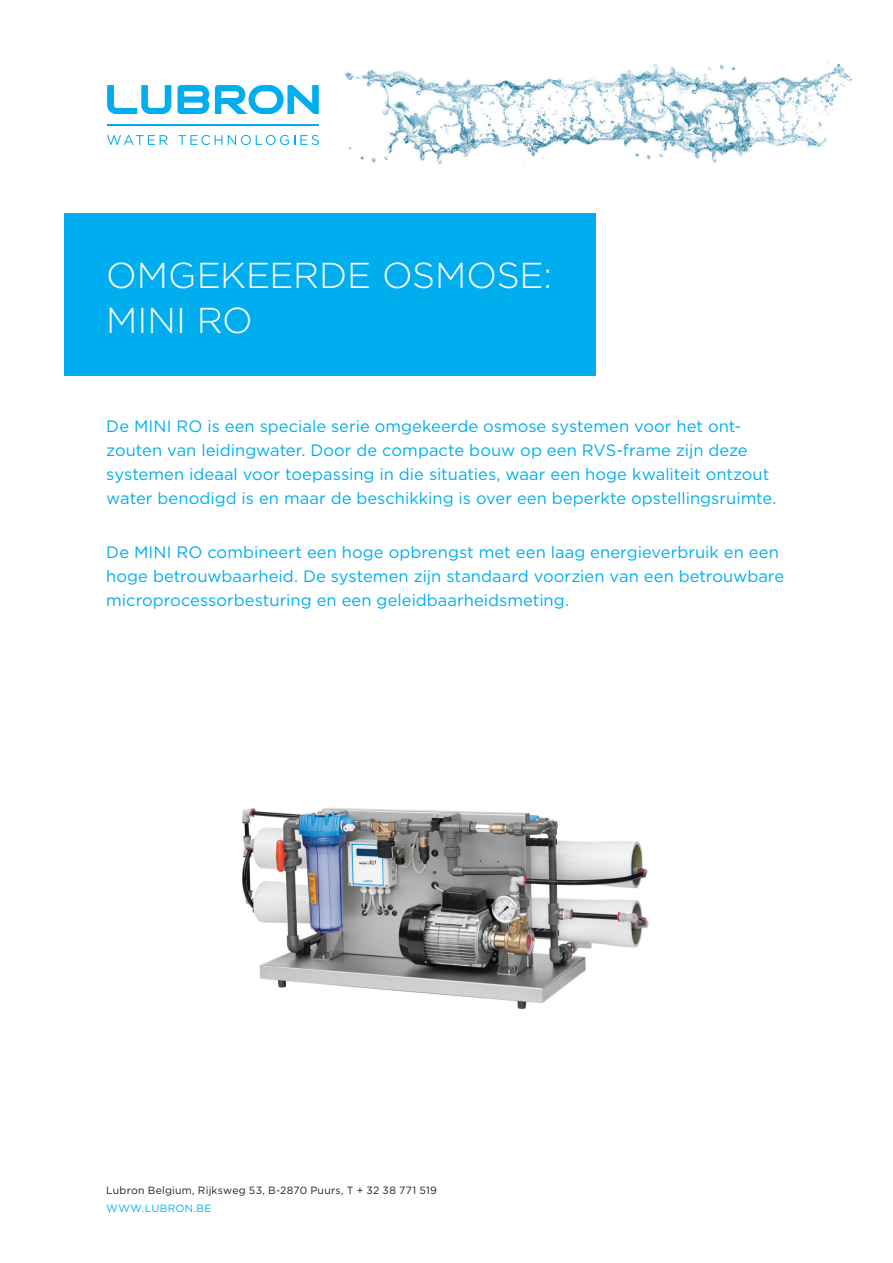
<style>
.page{position:relative;width:893px;height:1263px;background:#fff}
.page>*{position:absolute;margin:0;border:0;box-sizing:border-box;transform-origin:0 0}
.t1{font:300 36px/45px "Gotham";color:#fff}
.Introduction{font:16.5px/24px "Gotham";color:#00aeef}
.t2{font:10.5px "Gotham";letter-spacing:.02em;color:#231f20}
.t3{font:10.5px "Gotham";letter-spacing:.035em;color:#00aeef}
</style>
<div class="page">
<img style="left:344px;top:62px;width:508px;height:102px">
<svg style="left:107px;top:85px;width:64px;height:29px"></svg>
<svg style="left:178px;top:85px;width:31px;height:29px"></svg>
<svg style="left:215px;top:85px;width:104px;height:29px"></svg>
<hr style="left:107px;top:124px;width:212px;height:2px;background:#00aeef">
<svg style="left:107px;top:135px;width:61px;height:10px"></svg>
<svg style="left:178px;top:135px;width:44px;height:10px"></svg>
<svg style="left:228px;top:135px;width:91px;height:10px"></svg>
<div style="left:64px;top:213px;width:531px;height:163px;background:#00aeef"></div>
<img style="left:242px;top:807px;width:407px;height:203px">
<p class="t1" style="left:106px;top:252px;width:447px">OMGEKEERDE OSMOSE:<br>MINI RO</p>
<p class="Introduction" style="left:106px;top:414px;width:672px">De MINI RO is een speciale serie omgekeerde osmose systemen voor het ont&shy;zouten van leidingwater. Door de compacte bouw op een RVS-frame zijn deze systemen ideaal voor toepassing in die situaties, waar een hoge kwaliteit ontzout water benodigd is en maar de beschikking is over een beperkte opstellingsruimte.</p>
<p class="Introduction" style="left:106px;top:540px;width:679px">De MINI RO combineert een hoge opbrengst met een laag energieverbruik en een hoge betrouwbaarheid. De systemen zijn standaard voorzien van een betrouwbare microprocessorbesturing en een geleidbaarheidsmeting.</p>
<p class="t2" style="left:106px;top:1184px;width:332px">Lubron Belgium, Rijksweg 53, B-2870 Puurs, T + 32 38 771 519</p>
<p class="t3" style="left:106px;top:1202px;width:107px">WWW.LUBRON.BE</p>
</div>
